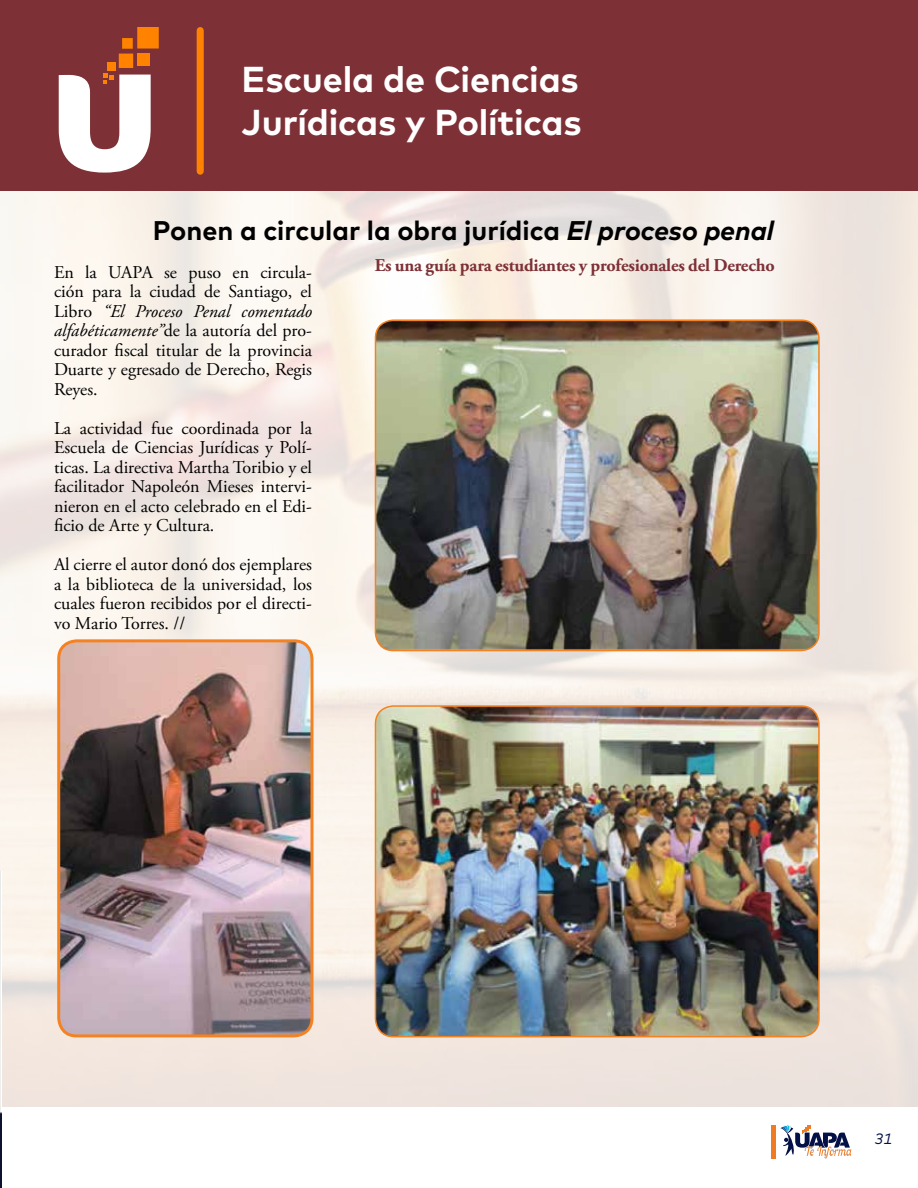
<style>
.page{position:relative;width:918px;height:1188px;background:#fff}
.page>*{position:absolute;margin:0;border:0;box-sizing:border-box;transform-origin:0 0}
.t1{font:700 36px/43.2px "Mark";letter-spacing:-.005em;color:#fff}
.t2{font:700 27px "Mark";color:#000}
.t3{font:18px/19.5px "Adobe Garamond Pro";color:#000;text-align:justify}
.t4{font:700 18px "Adobe Garamond Pro";letter-spacing:-.01em;color:#7d3136}
.t5{font:italic 15px "Mark";color:#041147}
.s1{font-style:italic}
</style>
<div class="page">
<svg style="left:771px;top:1125px;width:80px;height:33px"></svg>
<img style="left:0;top:190px;width:918px;height:917px">
<div style="left:0;top:0;width:918px;height:190px;background:#7d3136"></div>
<div style="left:137px;top:27px;width:22px;height:22px;background:#ff8300"></div>
<div style="left:119px;top:54px;width:14px;height:14px;background:#ff8300"></div>
<div style="left:137px;top:54px;width:13px;height:12px;background:#ff8300"></div>
<div style="left:107px;top:62px;width:9px;height:8px;background:#ff8300"></div>
<div style="left:122px;top:38px;width:11px;height:11px;background:#ff8300"></div>
<svg style="left:59px;top:73px;width:92px;height:100px"></svg>
<div style="left:197px;top:31px;width:7px;height:140px;background:#ff8300"></div>
<img style="left:59px;top:641px;width:253px;height:395px">
<div style="left:57px;top:639px;width:257px;height:398px;border:3px solid #f58220;border-radius:18px"></div>
<img style="left:375px;top:321px;width:444px;height:329px">
<div style="left:375px;top:319px;width:445px;height:332px;border:2px solid #f58220;border-radius:18px"></div>
<img style="left:375px;top:706px;width:444px;height:331px">
<div style="left:375px;top:705px;width:445px;height:332px;border:2px solid #f58220;border-radius:18px"></div>
<img style="left:0;top:871px;width:1px;height:317px">
<h1 class="t1" style="left:242px;top:58px;width:342px">Escuela de Ciencias<br>Jurídicas y Políticas</h1>
<h2 class="t2" style="left:153px;top:214px;width:623px">Ponen a circular la obra jurídica <span class="s1">El proceso penal</span></h2>
<p class="t3" style="left:54px;top:263px;width:260px">En la UAPA se puso en circula&shy;ción para la ciudad de Santiago, el Libro <span class="s1">“El Proceso Penal comentado alfabéticamente”</span>de la autoría del pro&shy;curador fiscal titular de la provincia Duarte y egresado de Derecho, Regis Reyes.</p>
<p class="t3" style="left:54px;top:419px;width:260px">La actividad fue coordinada por la Escuela de Ciencias Jurídicas y Polí&shy;ticas. La directiva Martha Toribio y el facilitador Napoleón Mieses intervi&shy;nieron en el acto celebrado en el Edi&shy;ficio de Arte y Cultura.</p>
<p class="t3" style="left:54px;top:555px;width:260px">Al cierre el autor donó dos ejemplares a la biblioteca de la universidad, los cuales fueron recibidos por el directi&shy;vo Mario Torres. //</p>
<p class="t4" style="left:375px;top:255px;width:401px">Es una guía para estudiantes y profesionales del Derecho</p>
<p class="t5" style="left:875px;top:1130px;width:19px">31</p>
</div>
